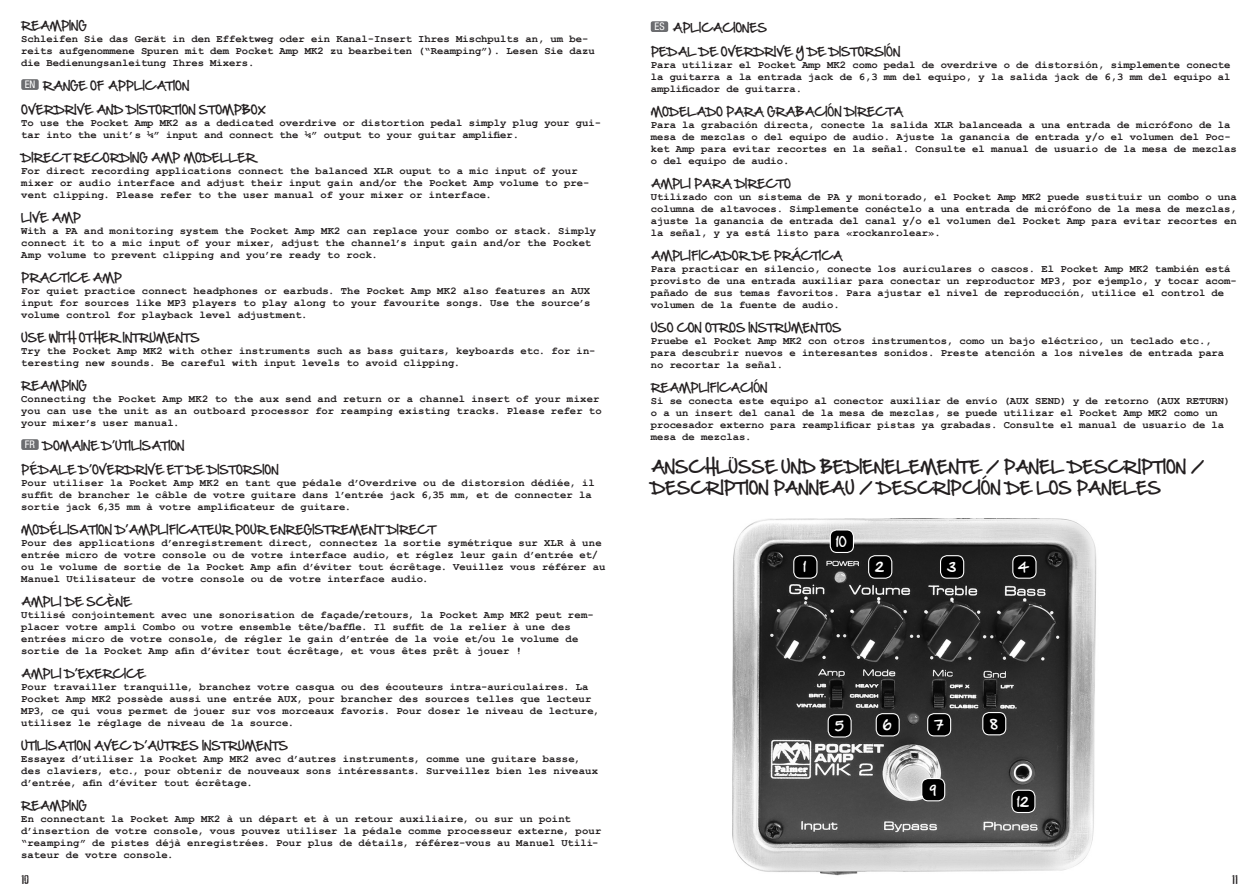
<style>
.page{position:relative;width:1259px;height:893px;background:#fff}
.page>*{position:absolute;margin:0;border:0;box-sizing:border-box;transform-origin:0 0}
.t1{font:15px/21px "Hand Of Sean";color:#231f20}
.t2{font:15px "Dirty Ego";color:#231f20}
.t3{font:12.9px "Hand Of Sean";color:#fff}
.t4{font:12.75px "Hand Of Sean";color:#fff}
.t5{font:700 10.5px/12px "Courier New";color:#231f20}
.t6{font:10.5px "Hand Of Sean";color:#231f20}
</style>
<div class="page">
<div style="left:21px;top:79px;width:18px;height:11px;background:#6c6d70;border-radius:2px"></div>
<div style="left:21px;top:439px;width:18px;height:11px;background:#6c6d70;border-radius:2px"></div>
<div style="left:651px;top:21px;width:17px;height:11px;background:#6c6d70;border-radius:2px"></div>
<img style="left:732px;top:518px;width:365px;height:358px">
<div style="left:794px;top:556px;width:23px;height:22px;background:#000;border-radius:7px"></div>
<div style="left:793px;top:555px;width:24px;height:24px;border:1px solid #fff;border-radius:7px"></div>
<div style="left:828px;top:715px;width:23px;height:22px;background:#000;border-radius:7px"></div>
<div style="left:827px;top:714px;width:24px;height:23px;border:1px solid #fff;border-radius:7px"></div>
<div style="left:868px;top:556px;width:24px;height:22px;background:#000;border-radius:7px"></div>
<div style="left:868px;top:555px;width:24px;height:24px;border:1px solid #fff;border-radius:7px"></div>
<div style="left:876px;top:714px;width:23px;height:22px;background:#000;border-radius:7px"></div>
<div style="left:875px;top:713px;width:24px;height:23px;border:1px solid #fff;border-radius:7px"></div>
<div style="left:940px;top:556px;width:23px;height:22px;background:#000;border-radius:7px"></div>
<div style="left:940px;top:555px;width:24px;height:24px;border:1px solid #fff;border-radius:7px"></div>
<div style="left:927px;top:714px;width:23px;height:22px;background:#000;border-radius:7px"></div>
<div style="left:927px;top:713px;width:24px;height:23px;border:1px solid #fff;border-radius:7px"></div>
<div style="left:1013px;top:556px;width:23px;height:22px;background:#000;border-radius:7px"></div>
<div style="left:1012px;top:555px;width:24px;height:24px;border:1px solid #fff;border-radius:7px"></div>
<div style="left:982px;top:712px;width:23px;height:23px;background:#000;border-radius:7px"></div>
<div style="left:982px;top:712px;width:24px;height:23px;border:1px solid #fff;border-radius:7px"></div>
<div style="left:921px;top:778px;width:23px;height:23px;background:#000;border-radius:7px"></div>
<div style="left:921px;top:778px;width:24px;height:23px;border:1px solid #fff;border-radius:7px"></div>
<div style="left:830px;top:530px;width:23px;height:22px;background:#000;border-radius:7px"></div>
<div style="left:829px;top:529px;width:25px;height:24px;border:1px solid #fff;border-radius:7px"></div>
<div style="left:1012px;top:790px;width:23px;height:22px;background:#000;border-radius:7px"></div>
<div style="left:1011px;top:790px;width:24px;height:23px;border:1px solid #fff;border-radius:7px"></div>
<p class="t6" style="left:21px;top:16px;width:67px">REAMPING</p>
<p class="t5" style="left:21px;top:32px;width:575px">Schleifen Sie das Gerät in den Effektweg oder ein Kanal-Insert Ihres Mischpults an, um be&shy;reits aufgenommene Spuren mit dem Pocket Amp MK2 zu bearbeiten (“Reamping”). Lesen Sie dazu die Bedienungsanleitung Ihres Mixers.</p>
<p class="t6" style="left:25px;top:76px;width:166px"><sup>EN</sup> RANGE OF APPLICATION</p>
<p class="t6" style="left:21px;top:100px;width:246px">OVERDRIVE AND DISTORTION STOMPBOX</p>
<p class="t5" style="left:21px;top:116px;width:581px">To use the Pocket Amp MK2 as a dedicated overdrive or distortion pedal simply plug your gui&shy;tar into the unit’s ¼” input and connect the ¼” output to your guitar amplifier.</p>
<p class="t6" style="left:21px;top:148px;width:236px">DIRECT RECORDING AMP MODELLER</p>
<p class="t5" style="left:21px;top:164px;width:570px">For direct recording applications connect the balanced XLR ouput to a mic input of your mixer or audio interface and adjust their input gain and/or the Pocket Amp volume to pre&shy;vent clipping. Please refer to the user manual of your mixer or interface.</p>
<p class="t6" style="left:21px;top:208px;width:61px">LIVE AMP</p>
<p class="t5" style="left:21px;top:224px;width:576px">With a PA and monitoring system the Pocket Amp MK2 can replace your combo or stack. Simply connect it to a mic input of your mixer, adjust the channel’s input gain and/or the Pocket<br>Amp volume to prevent clipping and you’re ready to rock.</p>
<p class="t6" style="left:21px;top:268px;width:102px">PRACTICE AMP</p>
<p class="t5" style="left:21px;top:284px;width:570px;text-align:justify">For quiet practice connect headphones or earbuds. The Pocket Amp MK2 also features an AUX input for sources like MP3 players to play along to your favourite songs. Use the source’s volume control for playback level adjustment.</p>
<p class="t6" style="left:21px;top:328px;width:180px">USE WITH OTHER INTRUMENTS</p>
<p class="t5" style="left:21px;top:344px;width:576px">Try the Pocket Amp MK2 with other instruments such as bass guitars, keyboards etc. for in&shy;teresting new sounds. Be careful with input levels to avoid clipping.</p>
<p class="t6" style="left:21px;top:376px;width:67px">REAMPING</p>
<p class="t5" style="left:21px;top:392px;width:582px">Connecting the Pocket Amp MK2 to the aux send and return or a channel insert of your mixer you can use the unit as an outboard processor for reamping existing tracks. Please refer to your mixer’s user manual.</p>
<p class="t6" style="left:25px;top:436px;width:161px"><sup>FR</sup> DOMAINE D’UTILISATION</p>
<p class="t6" style="left:21px;top:460px;width:259px">PÉDALE D’OVERDRIVE ET DE DISTORSION</p>
<p class="t5" style="left:21px;top:476px;width:575px">Pour utiliser la Pocket Amp MK2 en tant que pédale d’Overdrive ou de distorsion dédiée, il suffit de brancher le câble de votre guitare dans l’entrée jack 6,35 mm, et de connecter la sortie jack 6,35 mm à votre amplificateur de guitare.</p>
<p class="t6" style="left:21px;top:520px;width:416px">MODÉLISATION D’AMPLIFICATEUR POUR ENREGISTREMENT DIRECT</p>
<p class="t5" style="left:21px;top:536px;width:586px">Pour des applications d’enregistrement direct, connectez la sortie symétrique sur XLR à une entrée micro de votre console ou de votre interface audio, et réglez leur gain d’entrée et/ ou le volume de sortie de la Pocket Amp afin d’éviter tout écrêtage. Veuillez vous référer au Manuel Utilisateur de votre console ou de votre interface audio.</p>
<p class="t6" style="left:21px;top:592px;width:112px">AMPLI DE SCÈNE</p>
<p class="t5" style="left:21px;top:608px;width:574px">Utilisé conjointement avec une sonorisation de façade/retours, la Pocket Amp MK2 peut rem&shy;placer votre ampli Combo ou votre ensemble tête/baffle. Il suffit de la relier à une des entrées micro de votre console, de régler le gain d’entrée de la voie et/ou le volume de sortie de la Pocket Amp afin d’éviter tout écrêtage, et vous êtes prêt à jouer !</p>
<p class="t6" style="left:21px;top:664px;width:126px">AMPLI D’EXERCICE</p>
<p class="t5" style="left:21px;top:680px;width:579px">Pour travailler tranquille, branchez votre casqua ou des écouteurs intra-auriculaires. La Pocket Amp MK2 possède aussi une entrée AUX, pour brancher des sources telles que lecteur MP3, ce qui vous permet de jouer sur vos morceaux favoris. Pour doser le niveau de lecture, utilisez le réglage de niveau de la source.</p>
<p class="t6" style="left:21px;top:736px;width:268px">UTILISATION AVEC D’AUTRES INSTRUMENTS</p>
<p class="t5" style="left:21px;top:752px;width:578px">Essayez d’utiliser la Pocket Amp MK2 avec d’autres instruments, comme une guitare basse, des claviers, etc., pour obtenir de nouveaux sons intéressants. Surveillez bien les niveaux d’entrée, afin d’éviter tout écrêtage.</p>
<p class="t6" style="left:21px;top:796px;width:67px">REAMPING</p>
<p class="t5" style="left:21px;top:812px;width:581px">En connectant la Pocket Amp MK2 à un départ et à un retour auxiliaire, ou sur un point d’insertion de votre console, vous pouvez utiliser la pédale comme processeur externe, pour “reamping” de pistes déjà enregistrées. Pour plus de détails, référez-vous au Manuel Utili&shy;sateur de votre console.</p>
<p class="t6" style="left:654px;top:18px;width:114px"><sup>ES</sup> APLICACIONES</p>
<p class="t6" style="left:651px;top:42px;width:251px">PEDAL DE OVERDRIVE Y DE DISTORSIÓN</p>
<p class="t5" style="left:651px;top:58px;width:581px;text-align:justify">Para utilizar el Pocket Amp MK2 como pedal de overdrive o de distorsión, simplemente conecte la guitarra a la entrada jack de 6,3 mm del equipo, y la salida jack de 6,3 mm del equipo al amplificador de guitarra.</p>
<p class="t6" style="left:651px;top:102px;width:254px">MODELADO PARA GRABACIÓN DIRECTA</p>
<p class="t5" style="left:651px;top:118px;width:587px">Para la grabación directa, conecte la salida XLR balanceada a una entrada de micrófono de la mesa de mezclas o del equipo de audio. Ajuste la ganancia de entrada y/o el volumen del Poc&shy;ket Amp para evitar recortes en la señal. Consulte el manual de usuario de la mesa de mezclas o del equipo de audio.</p>
<p class="t6" style="left:651px;top:174px;width:142px">AMPLI PARA DIRECTO</p>
<p class="t5" style="left:651px;top:190px;width:587px;text-align:justify">Utilizado con un sistema de PA y monitorado, el Pocket Amp MK2 puede sustituir un combo o una columna de altavoces. Simplemente conéctelo a una entrada de micrófono de la mesa de mezclas, ajuste la ganancia de entrada del canal y/o el volumen del Pocket Amp para evitar recortes en la señal, y ya está listo para «rockanrolear».</p>
<p class="t6" style="left:651px;top:246px;width:193px">AMPLIFICADOR DE PRÁCTICA</p>
<p class="t5" style="left:651px;top:262px;width:587px">Para practicar en silencio, conecte los auriculares o cascos. El Pocket Amp MK2 también está provisto de una entrada auxiliar para conectar un reproductor MP3, por ejemplo, y tocar acom&shy;pañado de sus temas favoritos. Para ajustar el nivel de reproducción, utilice el control de volumen de la fuente de audio.</p>
<p class="t6" style="left:651px;top:318px;width:192px">USO CON OTROS INSTRUMENTOS</p>
<p class="t5" style="left:651px;top:334px;width:575px">Pruebe el Pocket Amp MK2 con otros instrumentos, como un bajo eléctrico, un teclado etc., para descubrir nuevos e interesantes sonidos. Preste atención a los niveles de entrada para no recortar la señal.</p>
<p class="t6" style="left:651px;top:378px;width:118px">REAMPLIFICACIÓN</p>
<p class="t5" style="left:651px;top:394px;width:581px">Si se conecta este equipo al conector auxiliar de envío (AUX SEND) y de retorno (AUX RETURN) o a un insert del canal de la mesa de mezclas, se puede utilizar el Pocket Amp MK2 como un procesador externo para reamplificar pistas ya grabadas. Consulte el manual de usuario de la mesa de mezclas.</p>
<h1 class="t1" style="left:651px;top:456px;width:555px">ANSCHLÜSSE UND BEDIENELEMENTE / PANEL DESCRIPTION /<br>DESCRIPTION PANNEAU / DESCRIPCIÓN DE LOS PANELES</h1>
<p class="t3" style="left:803px;top:555px;width:5px">1</p>
<p class="t3" style="left:835px;top:530px;width:13px">10</p>
<p class="t3" style="left:875px;top:555px;width:11px">2</p>
<p class="t3" style="left:947px;top:555px;width:11px">3</p>
<p class="t3" style="left:1018px;top:555px;width:13px">4</p>
<p class="t4" style="left:834px;top:715px;width:11px">5</p>
<p class="t4" style="left:883px;top:713px;width:10px">6</p>
<p class="t4" style="left:933px;top:713px;width:12px">7</p>
<p class="t4" style="left:929px;top:778px;width:8px">9</p>
<p class="t4" style="left:989px;top:712px;width:10px">8</p>
<p class="t4" style="left:1016px;top:790px;width:14px">12</p>
<h1 class="t2" style="left:21px;top:872px;width:9px">10</h1>
<h1 class="t2" style="left:1231px;top:872px;width:7px">11</h1>
</div>
